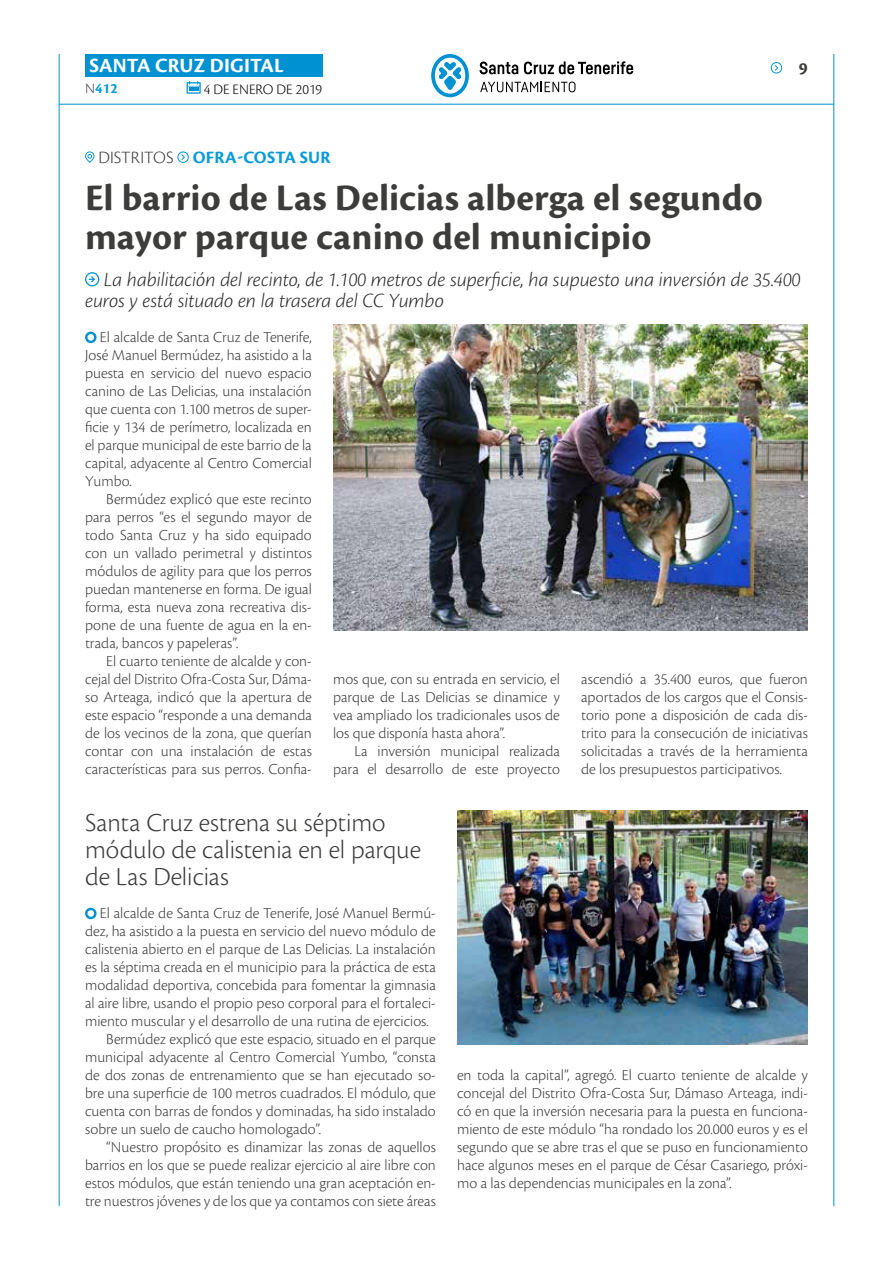
<style>
.page{position:relative;width:893px;height:1263px;background:#fff}
.page>*{position:absolute;margin:0;border:0;box-sizing:border-box;transform-origin:0 0}
.t1{font:700 39px/39px "Cronos Pro";letter-spacing:.005em;color:#3c3c3b}
.t2{font:300 27px/27px "Cronos Pro";letter-spacing:-.005em;color:#3c3c3b}
.t3{font:italic 300 21px/21px "Cronos Pro";letter-spacing:-.005em;color:#282827}
.t4{font:700 21px "Cronos Pro";letter-spacing:.005em;color:#fff}
.t5{font:700 18px "Cronos Pro";letter-spacing:.01em;color:#079bd8}
.t6{font:700 18px "Cronos Pro";color:#3c3c3b}
.t7{font:300 15.9px/18px "Cronos Pro";color:#3c3c3b;text-align:justify}
.t8{font:300 15px "Cronos Pro";color:#000}
.t9{font:700 15px "Cronos Pro";color:#079bd8}
.s1{font-weight:300;color:#3c3c3b}
</style>
<div class="page">
<hr style="left:59px;top:104px;width:775px;height:1px;background:#0091d3">
<div style="left:85px;top:54px;width:238px;height:23px;background:#0091d3"></div>
<svg style="left:187px;top:81px;width:14px;height:13px"></svg>
<hr style="left:59px;top:54px;width:1px;height:1152px;background:#0091d3">
<hr style="left:833px;top:54px;width:1px;height:1152px;background:#0091d3">
<svg style="left:771px;top:62px;width:12px;height:11px"></svg>
<svg style="left:431px;top:54px;width:38px;height:43px"></svg>
<svg style="left:480px;top:62px;width:38px;height:12px"></svg>
<svg style="left:524px;top:61px;width:109px;height:13px"></svg>
<svg style="left:480px;top:82px;width:95px;height:10px"></svg>
<svg style="left:85px;top:331px;width:12px;height:13px"></svg>
<svg style="left:85px;top:151px;width:9px;height:12px"></svg>
<svg style="left:177px;top:151px;width:12px;height:12px"></svg>
<svg style="left:85px;top:272px;width:14px;height:14px"></svg>
<img style="left:333px;top:324px;width:475px;height:306px">
<img style="left:457px;top:810px;width:351px;height:234px">
<svg style="left:85px;top:907px;width:12px;height:13px"></svg>
<h3 class="t4" style="left:89px;top:53px;width:196px">SANTA CRUZ DIGITAL</h3>
<p class="t9" style="left:85px;top:80px;width:34px"><span class="s1">N</span>412</p>
<p class="t8" style="left:204px;top:80px;width:120px">4 DE ENERO DE 2019</p>
<p class="t5" style="left:98px;top:147px;width:234px"><span class="s1">DISTRITOS</span> OFRA-COSTA SUR</p>
<h1 class="t1" style="left:85px;top:179px;width:679px">El barrio de Las Delicias alberga el segundo mayor parque canino del municipio</h1>
<p class="t6" style="left:799px;top:58px;width:10px">9</p>
<h3 class="t3" style="left:85px;top:269px;width:717px;text-indent:19px">La habilitación del recinto, de 1.100 metros de superficie, ha supuesto una inversión de 35.400 euros y está situado en la trasera del CC Yumbo</h3>
<p class="t7" style="left:85px;top:328px;width:228px;text-indent:15px">El alcalde de Santa Cruz de Tenerife, José Manuel Bermúdez, ha asistido a la puesta en servicio del nuevo espacio canino de Las Delicias, una instalación que cuenta con 1.100 metros de super&shy;ficie y 134 de perímetro, localizada en el parque municipal de este barrio de la capital, adyacente al Centro Comercial Yumbo.</p>
<p class="t7" style="left:85px;top:490px;width:228px;text-indent:21px">Bermúdez explicó que este recinto para perros “es el segundo mayor de todo Santa Cruz y ha sido equipado con un vallado perimetral y distintos módulos de agility para que los perros puedan mantenerse en forma. De igual forma, esta nueva zona recreativa dis&shy;pone de una fuente de agua en la en&shy;trada, bancos y papeleras”.</p>
<p class="t7" style="left:85px;top:652px;width:228px;text-indent:21px">El cuarto teniente de alcalde y con&shy;cejal del Distrito Ofra-Costa Sur, Dáma&shy;so Arteaga, indicó que la apertura de este espacio “responde a una demanda de los vecinos de la zona, que querían contar con una instalación de estas características para sus perros. Confia-</p>
<p class="t7" style="left:333px;top:670px;width:228px">mos que, con su entrada en servicio, el parque de Las Delicias se dinamice y vea ampliado los tradicionales usos de los que disponía hasta ahora”.</p>
<p class="t7" style="left:333px;top:742px;width:228px;text-align:right">La inversión municipal realizada para el desarrollo de este proyecto</p>
<p class="t7" style="left:581px;top:670px;width:228px">ascendió a 35.400 euros, que fueron aportados de los cargos que el Consis&shy;torio pone a disposición de cada dis&shy;trito para la consecución de iniciativas solicitadas a través de la herramienta de los presupuestos participativos.</p>
<h2 class="t2" style="left:85px;top:809px;width:338px">Santa Cruz estrena su séptimo módulo de calistenia en el parque de Las Delicias</h2>
<p class="t7" style="left:100px;top:904px;width:337px">El alcalde de Santa Cruz de Tenerife, José Manuel Bermú-</p>
<p class="t7" style="left:85px;top:922px;width:352px">dez, ha asistido a la puesta en servicio del nuevo módulo de</p>
<p class="t7" style="left:85px;top:940px;width:352px">calistenia abierto en el parque de Las Delicias. La instalación</p>
<p class="t7" style="left:85px;top:958px;width:352px">es la séptima creada en el municipio para la práctica de esta</p>
<p class="t7" style="left:85px;top:976px;width:352px">modalidad deportiva, concebida para fomentar la gimnasia</p>
<p class="t7" style="left:85px;top:994px;width:352px">al aire libre, usando el propio peso corporal para el fortaleci-</p>
<p class="t7" style="left:85px;top:1012px;width:345px">miento muscular y el desarrollo de una rutina de ejercicios.</p>
<p class="t7" style="left:106px;top:1030px;width:331px">Bermúdez explicó que este espacio, situado en el parque</p>
<p class="t7" style="left:85px;top:1048px;width:352px">municipal adyacente al Centro Comercial Yumbo, “consta</p>
<p class="t7" style="left:85px;top:1066px;width:352px">de dos zonas de entrenamiento que se han ejecutado so-</p>
<p class="t7" style="left:85px;top:1084px;width:352px">bre una superficie de 100 metros cuadrados. El módulo, que</p>
<p class="t7" style="left:85px;top:1102px;width:352px">cuenta con barras de fondos y dominadas, ha sido instalado</p>
<p class="t7" style="left:85px;top:1120px;width:238px">sobre un suelo de caucho homologado”.</p>
<p class="t7" style="left:106px;top:1138px;width:331px">“Nuestro propósito es dinamizar las zonas de aquellos</p>
<p class="t7" style="left:85px;top:1156px;width:352px">barrios en los que se puede realizar ejercicio al aire libre con</p>
<p class="t7" style="left:85px;top:1174px;width:352px">estos módulos, que están teniendo una gran aceptación en-</p>
<p class="t7" style="left:85px;top:1192px;width:352px">tre nuestros jóvenes y de los que ya contamos con siete áreas</p>
<p class="t7" style="left:457px;top:1066px;width:352px">en toda la capital”, agregó. El cuarto teniente de alcalde y concejal del Distrito Ofra-Costa Sur, Dámaso Arteaga, indi&shy;có en que la inversión necesaria para la puesta en funciona&shy;miento de este módulo “ha rondado los 20.000 euros y es el segundo que se abre tras el que se puso en funcionamiento hace algunos meses en el parque de César Casariego, próxi&shy;mo a las dependencias municipales en la zona”.</p>
</div>
